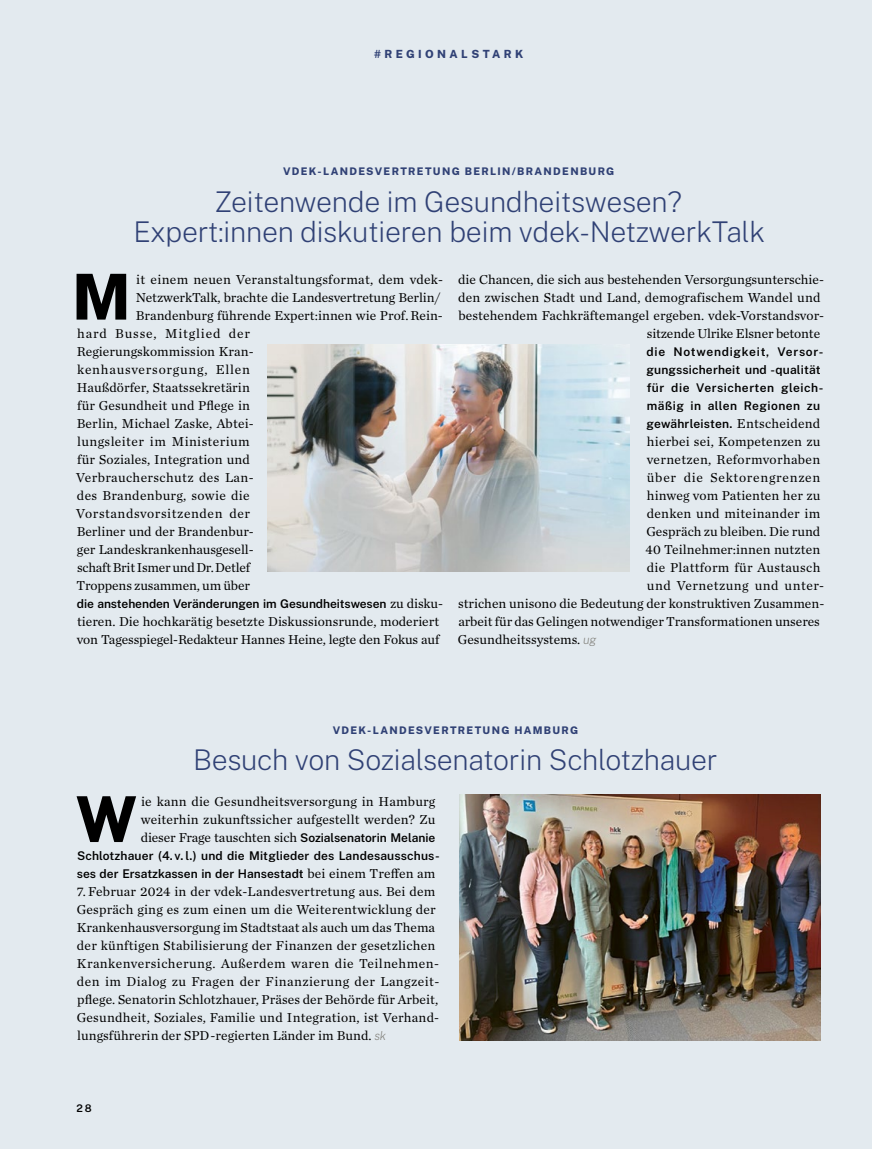
<style>
.page{position:relative;width:872px;height:1149px;background:#fff}
.page>*{position:absolute;margin:0;border:0;box-sizing:border-box;transform-origin:0 0}
.t1{font:800 63.3px "Public Sans";color:#000}
.t2{font:200 28.5px/30px "Public Sans";letter-spacing:-.01em;color:#304175;text-align:center}
.t3{font:13.5px/18px "Chronicle Text G1";letter-spacing:.005em;color:#000}
.t4{font:13.5px "Chronicle Text G1";letter-spacing:.025em;color:#000}
.t5{font:13.5px "Chronicle Text G1";letter-spacing:.06em;color:#000}
.t6{font:13.5px "Chronicle Text G1";letter-spacing:-.015em;color:#000}
.t7{font:13.5px "Chronicle Text G1";letter-spacing:.03em;color:#000}
.t8{font:13.5px "Chronicle Text G1";letter-spacing:.045em;color:#000}
.t9{font:13.5px "Chronicle Text G1";letter-spacing:.055em;color:#000}
.t10{font:13.5px "Chronicle Text G1";letter-spacing:.035em;color:#000}
.t11{font:600 12px/18px "Public Sans";letter-spacing:.01em;color:#000}
.t12{font:600 12px/18px "Public Sans";letter-spacing:.035em;color:#000}
.t13{font:800 11.25px "Public Sans";letter-spacing:.3em;color:#304175}
.t14{font:800 10.5px "Public Sans";letter-spacing:.125em;color:#304175}
.t15{font:600 10.5px "Public Sans";color:#000}
.s1{font-family:"Chronicle Text G1";font-weight:400;font-size:13.5px}
.s2{font-family:"Public Sans";font-weight:200;font-style:italic;font-size:12px;color:#81807a}
.s3{font-family:"Public Sans";font-weight:600;font-size:12px}
</style>
<div class="page">
<div style="left:0;top:0;width:872px;height:1148px;background:#e3eaef"></div>
<img style="left:267px;top:344px;width:362px;height:227px">
<img style="left:459px;top:794px;width:361px;height:245px">
<p class="t13" style="left:374px;top:45px;width:151px">#REGIONALSTARK</p>
<p class="t14" style="left:283px;top:164px;width:333px">VDEK-LANDESVERTRETUNG BERLIN/BRANDENBURG</p>
<h2 class="t2" style="left:133px;top:185px;width:633px">Zeitenwende im Gesundheitswesen?<br>Expert:innen diskutieren beim vdek-NetzwerkTalk</h2>
<h1 class="t1" style="left:72px;top:249px;width:60px">M</h1>
<p class="t4" style="left:136px;top:269px;width:308px">it einem neuen Veranstaltungsformat, dem vdek-</p>
<p class="t3" style="left:136px;top:287px;width:306px">NetzwerkTalk, brachte die Landesvertretung Berlin/</p>
<p class="t3" style="left:136px;top:305px;width:308px">Brandenburg führende Expert:innen wie Prof. Rein-</p>
<p class="t5" style="left:77px;top:323px;width:174px">hard Busse, Mitglied der</p>
<p class="t3" style="left:77px;top:341px;width:178px">Regierungskommission Kran-</p>
<p class="t5" style="left:77px;top:359px;width:174px">kenhausversorgung, Ellen</p>
<p class="t3" style="left:77px;top:377px;width:175px">Haußdörfer, Staatssekretärin</p>
<p class="t3" style="left:77px;top:395px;width:174px">für Gesundheit und Pflege in</p>
<p class="t3" style="left:77px;top:413px;width:179px">Berlin, Michael Zaske, Abtei-</p>
<p class="t7" style="left:77px;top:431px;width:174px">lungsleiter im Ministerium</p>
<p class="t3" style="left:77px;top:449px;width:174px">für Soziales, Integration und</p>
<p class="t4" style="left:76px;top:467px;width:179px">Verbraucherschutz des Lan-</p>
<p class="t4" style="left:77px;top:485px;width:174px">des Brandenburg, sowie die</p>
<p class="t8" style="left:76px;top:503px;width:175px">Vorstandsvorsitzenden der</p>
<p class="t3" style="left:77px;top:521px;width:178px">Berliner und der Brandenbur-</p>
<p class="t3" style="left:77px;top:539px;width:178px">ger Landeskrankenhausgesell-</p>
<p class="t6" style="left:77px;top:557px;width:174px">schaft Brit Ismer und Dr. Detlef</p>
<p class="t3" style="left:76px;top:575px;width:175px">Troppens zusammen, um über</p>
<p class="t11" style="left:77px;top:593px;width:368px">die anstehenden Veränderungen im Gesundheitswesen <span class="s1">zu disku-</span></p>
<p class="t3" style="left:77px;top:611px;width:364px">tieren. Die hochkarätig besetzte Diskussionsrunde, moderiert von Tagesspiegel-Redakteur Hannes Heine, legte den Fokus auf</p>
<p class="t3" style="left:458px;top:269px;width:367px;text-align:right">die Chancen, die sich aus bestehenden Versorgungsunterschie&shy;den zwischen Stadt und Land, demografischem Wandel und bestehendem Fachkräftemangel ergeben. vdek-Vorstandsvor&shy;sitzende Ulrike Elsner betonte</p>
<p class="t12" style="left:646px;top:341px;width:178px">die Notwendigkeit, Versor&shy;gungssicherheit und -qualität für die Versicherten gleich&shy;mäßig in allen Regionen zu gewährleisten. <span class="s1">Entscheidend</span></p>
<p class="t3" style="left:647px;top:431px;width:175px">hierbei sei, Kompetenzen zu</p>
<p class="t4" style="left:646px;top:449px;width:175px">vernetzen, Reformvorhaben</p>
<p class="t9" style="left:647px;top:467px;width:175px">über die Sektorengrenzen</p>
<p class="t3" style="left:647px;top:485px;width:175px">hinweg vom Patienten her zu</p>
<p class="t3" style="left:646px;top:503px;width:175px">denken und miteinander im</p>
<p class="t3" style="left:646px;top:521px;width:175px">Gespräch zu bleiben. Die rund</p>
<p class="t3" style="left:645px;top:539px;width:176px">40 Teilnehmer:innen nutzten</p>
<p class="t4" style="left:646px;top:557px;width:175px">die Plattform für Austausch</p>
<p class="t10" style="left:647px;top:575px;width:179px">und Vernetzung und unter-</p>
<p class="t3" style="left:458px;top:593px;width:367px">strichen unisono die Bedeutung der konstruktiven Zusammen-</p>
<p class="t3" style="left:458px;top:611px;width:363px">arbeit für das Gelingen notwendiger Transformationen unseres</p>
<p class="t3" style="left:458px;top:629px;width:140px">Gesundheitssystems. <span class="s2">ug</span></p>
<p class="t14" style="left:333px;top:722px;width:247px">VDEK-LANDESVERTRETUNG HAMBURG</p>
<h2 class="t2" style="left:193px;top:743px;width:526px">Besuch von Sozialsenatorin Schlotzhauer</h2>
<h1 class="t1" style="left:75px;top:771px;width:63px">W</h1>
<p class="t3" style="left:141px;top:791px;width:296px;text-align:justify">ie kann die Gesundheitsversorgung in Hamburg weiterhin zukunftssicher aufgestellt werden? Zu dieser Frage tauschten sich <span class="s3">Sozialsenatorin Melanie</span></p>
<p class="t11" style="left:77px;top:845px;width:364px">Schlotzhauer (4. v. l.) und die Mitglieder des Landesausschus&shy;ses der Ersatzkassen in der Hansestadt <span class="s1">bei einem Treffen am</span></p>
<p class="t3" style="left:77px;top:881px;width:364px">7. Februar 2024 in der vdek-Landesvertretung aus. Bei dem Gespräch ging es zum einen um die Weiterentwicklung der Krankenhausversorgung im Stadtstaat als auch um das Thema der künftigen Stabilisierung der Finanzen der gesetzlichen Krankenversicherung. Außerdem waren die Teilnehmen&shy;den im Dialog zu Fragen der Finanzierung der Langzeit&shy;pflege. Senatorin Schlotzhauer, Präses der Behörde für Arbeit, Gesundheit, Soziales, Familie und Integration, ist Verhand&shy;lungsführerin der SPD-regierten Länder im Bund. <span class="s2">sk</span></p>
<p class="t15" style="left:77px;top:1100px;width:17px">28</p>
</div>
